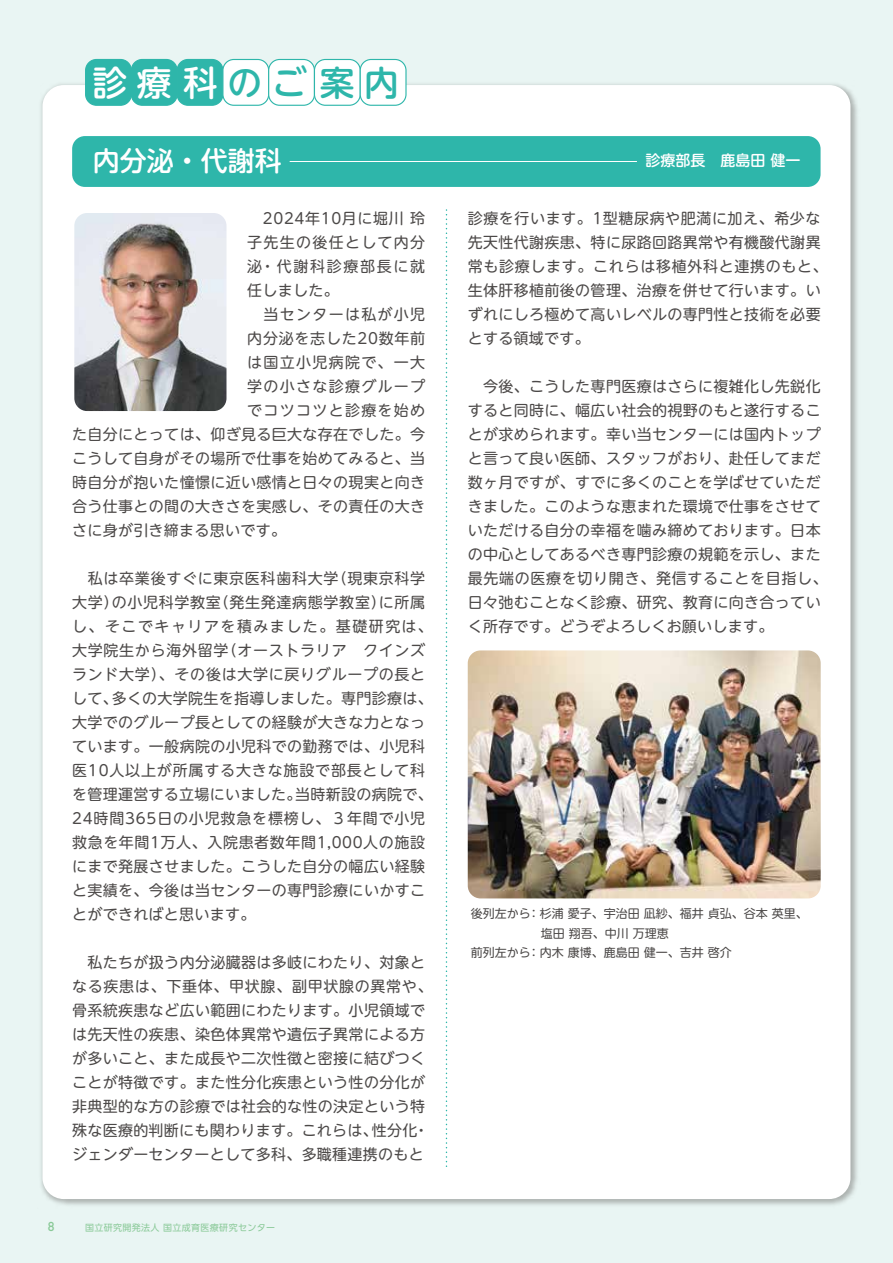
<style>
.page{position:relative;width:893px;height:1263px;background:#e9f5f3}
.page>*{position:absolute;margin:0;border:0;box-sizing:border-box;transform-origin:0 0}
.t1{font:500 34.65px "UD Shin M Go Pro";letter-spacing:.28em;color:#2eb6aa}
.t2{font:500 27px "UD Shin M Go Pro";color:#fff}
.t3{font:15px/24px "UD Shin M Go Pro";letter-spacing:.025em;color:#4c4948}
.t4{font:15px "UD Shin M Go Pro";letter-spacing:.085em;color:#4c4948}
.t5{font:15px "UD Shin M Go Pro";letter-spacing:.045em;color:#4c4948}
.t6{font:15px "UD Shin M Go Pro";letter-spacing:.05em;color:#4c4948}
.t7{font:15px "UD Shin M Go Pro";letter-spacing:.11em;color:#4c4948}
.t8{font:500 15px "UD Shin M Go Pro";color:#fff}
.t9{font:12px/19.5px "UD Shin M Go Pro";color:#4c4948}
.t10{font:500 12px "Futura";color:#89c997}
.t11{font:9px "UD Shin Go Pro";letter-spacing:.04em;color:#89c997}
.s1{color:#fff}
</style>
<div class="page">
<div style="left:43px;top:85px;width:807px;height:1114px;background:#fff;border-radius:21px"></div>
<svg style="left:446px;top:210px;width:1px;height:957px"></svg>
<div style="left:86px;top:59px;width:45px;height:46px;background:#2eb6aa;border-radius:11px"></div>
<div style="left:85px;top:59px;width:47px;height:47px;border:1px solid #2eb6aa;border-radius:11px"></div>
<div style="left:131px;top:59px;width:46px;height:46px;background:#2eb6aa;border-radius:11px"></div>
<div style="left:131px;top:59px;width:47px;height:47px;border:1px solid #2eb6aa;border-radius:11px"></div>
<div style="left:177px;top:59px;width:46px;height:46px;background:#2eb6aa;border-radius:11px"></div>
<div style="left:177px;top:59px;width:46px;height:47px;border:1px solid #2eb6aa;border-radius:11px"></div>
<div style="left:223px;top:59px;width:46px;height:46px;background:#fff;border-radius:11px"></div>
<div style="left:222px;top:59px;width:47px;height:47px;border:1px solid #2eb6aa;border-radius:11px"></div>
<div style="left:269px;top:59px;width:45px;height:46px;background:#fff;border-radius:11px"></div>
<div style="left:268px;top:59px;width:47px;height:47px;border:1px solid #2eb6aa;border-radius:11px"></div>
<div style="left:314px;top:59px;width:46px;height:46px;background:#fff;border-radius:11px"></div>
<div style="left:314px;top:59px;width:47px;height:47px;border:1px solid #2eb6aa;border-radius:11px"></div>
<div style="left:360px;top:59px;width:46px;height:46px;background:#fff;border-radius:11px"></div>
<div style="left:360px;top:59px;width:47px;height:47px;border:1px solid #2eb6aa;border-radius:11px"></div>
<div style="left:72px;top:136px;width:748px;height:51px;background:#2eb6aa;border-radius:13px"></div>
<hr style="left:290px;top:161px;width:347px;height:1px;background:#fff">
<img style="left:468px;top:650px;width:353px;height:248px">
<img style="left:74px;top:213px;width:152px;height:198px">
<h1 class="t1" style="left:92px;top:54px;width:308px"><span class="s1">診療科</span>のご案内</h1>
<h2 class="t2" style="left:93px;top:139px;width:190px">内分泌・代謝科</h2>
<p class="t8" style="left:645px;top:148px;width:156px">診療部長　鹿島田 健一</p>
<p class="t5" style="left:247px;top:206px;width:179px">　2024年10月に堀川 玲</p>
<p class="t4" style="left:247px;top:230px;width:179px">子先生の後任として内分</p>
<p class="t7" style="left:247px;top:254px;width:179px">泌・代謝科診療部長に就</p>
<p class="t3" style="left:247px;top:278px;width:93px">任しました。</p>
<p class="t4" style="left:247px;top:302px;width:179px">　当センターは私が小児</p>
<p class="t6" style="left:247px;top:326px;width:179px">内分泌を志した20数年前</p>
<p class="t4" style="left:247px;top:350px;width:179px">は国立小児病院で、一大</p>
<p class="t4" style="left:247px;top:374px;width:179px">学の小さな診療グループ</p>
<p class="t4" style="left:247px;top:398px;width:179px">でコツコツと診療を始め</p>
<p class="t3" style="left:72px;top:422px;width:354px">た自分にとっては、仰ぎ見る巨大な存在でした。今</p>
<p class="t3" style="left:72px;top:446px;width:354px">こうして自身がその場所で仕事を始めてみると、当</p>
<p class="t3" style="left:72px;top:470px;width:354px">時自分が抱いた憧憬に近い感情と日々の現実と向き</p>
<p class="t3" style="left:72px;top:494px;width:354px">合う仕事との間の大きさを実感し、その責任の大き</p>
<p class="t3" style="left:72px;top:518px;width:215px">さに身が引き締まる思いです。</p>
<p class="t3" style="left:72px;top:566px;width:362px">　私は卒業後すぐに東京医科歯科大学（現東京科学大学）の小児科学教室（発生発達病態学教室）に所属し、そこでキャリアを積みました。基礎研究は、大学院生から海外留学（オーストラリア　クインズランド大学）、その後は大学に戻りグループの長として、多くの大学院生を指導しました。専門診療は、大学でのグループ長としての経験が大きな力となっています。一般病院の小児科での勤務では、小児科医10人以上が所属する大きな施設で部長として科を管理運営する立場にいました。当時新設の病院で、<br>24時間365日の小児救急を標榜し、３年間で小児救急を年間1万人、入院患者数年間1,000人の施設にまで発展させました。こうした自分の幅広い経験と実績を、今後は当センターの専門診療にいかすことができればと思います。</p>
<p class="t3" style="left:72px;top:950px;width:362px">　私たちが扱う内分泌臓器は多岐にわたり、対象となる疾患は、下垂体、甲状腺、副甲状腺の異常や、骨系統疾患など広い範囲にわたります。小児領域では先天性の疾患、染色体異常や遺伝子異常による方が多いこと、また成長や二次性徴と密接に結びつくことが特徴です。また性分化疾患という性の分化が非典型的な方の診療では社会的な性の決定という特殊な医療的判断にも関わります。これらは、性分化・ジェンダーセンターとして多科、多職種連携のもと</p>
<p class="t3" style="left:468px;top:206px;width:362px">診療を行います。1型糖尿病や肥満に加え、希少な先天性代謝疾患、特に尿路回路異常や有機酸代謝異常も診療します。これらは移植外科と連携のもと、生体肝移植前後の管理、治療を併せて行います。いずれにしろ極めて高いレベルの専門性と技術を必要とする領域です。</p>
<p class="t3" style="left:468px;top:374px;width:362px">　今後、こうした専門医療はさらに複雑化し先鋭化すると同時に、幅広い社会的視野のもと遂行することが求められます。幸い当センターには国内トップと言って良い医師、スタッフがおり、赴任してまだ数ヶ月ですが、すでに多くのことを学ばせていただきました。このような恵まれた環境で仕事をさせていただける自分の幸福を噛み締めております。日本の中心としてあるべき専門診療の規範を示し、また最先端の医療を切り開き、発信することを目指し、日々弛むことなく診療、研究、教育に向き合っていく所存です。どうぞよろしくお願いします。</p>
<p class="t9" style="left:471px;top:903px;width:338px">後列左から：杉浦 愛子、宇治田 凪紗、福井 貞弘、谷本 英里、　　　　　 塩田 翔吾、中川 万理恵<br>前列左から：内木 康博、鹿島田 健一、吉井 啓介</p>
<p class="t10" style="left:48px;top:1218px;width:9px">8</p>
<p class="t11" style="left:85px;top:1220px;width:192px">国立研究開発法人 国立成育医療研究センター</p>
</div>
